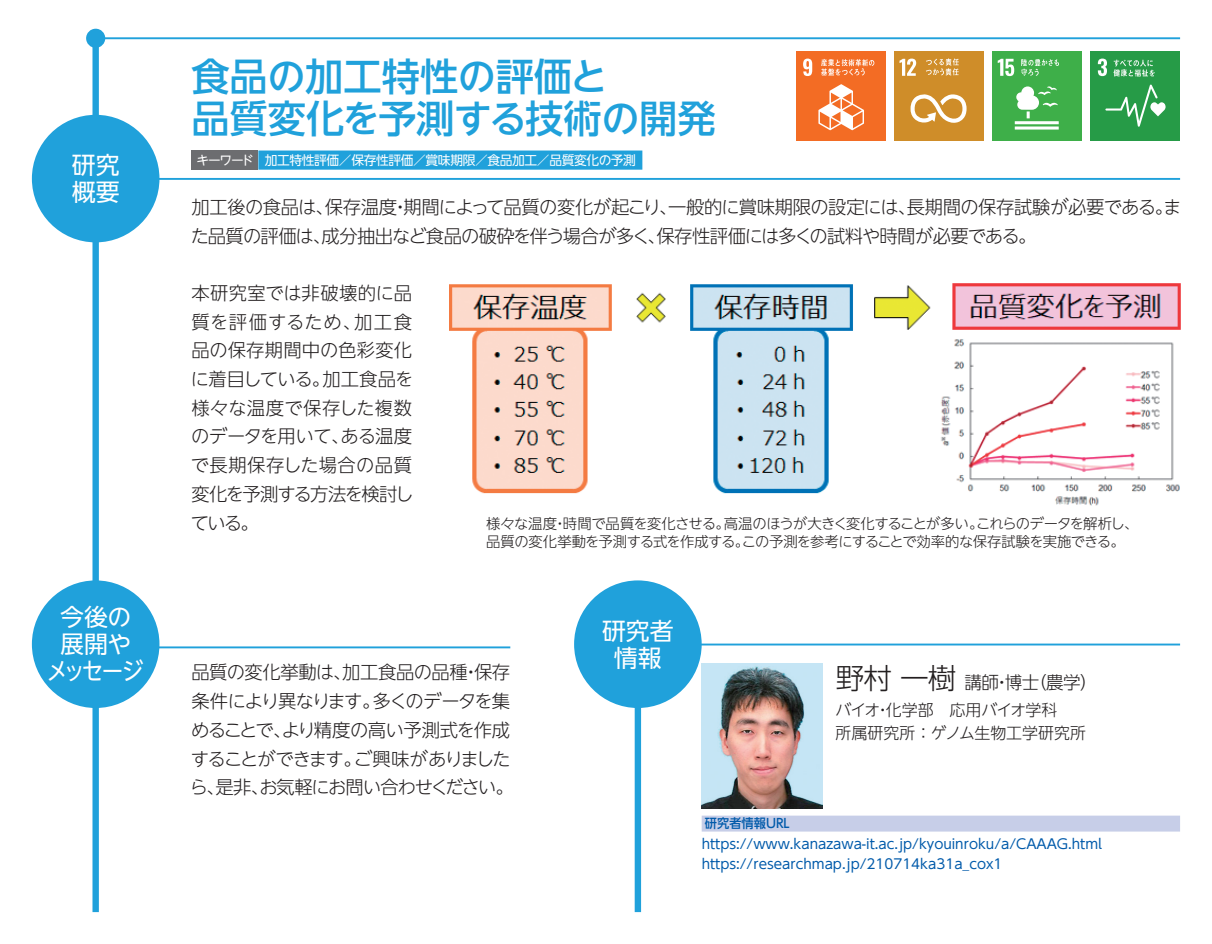
<style>
.page{position:relative;width:1212px;height:944px;background:#fff}
.page>*{position:absolute;margin:0;border:0;box-sizing:border-box;transform-origin:0 0}
.t1{font:500 38.25px/41.4px "UD Shin Go NT Pr 6 N";letter-spacing:-.01em;color:#20a1db}
.t2{font:300 28.8px "UD Shin Go NT Pr 6 N";color:#231f20}
.t3{font:23.85px/27px "UD Shin Go NT Pr 6 N";letter-spacing:-.045em;color:#fff;text-align:center}
.t4{font:23.85px/27px "UD Shin Go NT Pr 6 N";color:#fff}
.t5{font:300 18.22px/28.8px "UD Shin Go NT Pr 6 N";letter-spacing:-.03em;color:#231f20}
.t6{font:300 18.22px/28.8px "UD Shin Go NT Pr 6 N";letter-spacing:-.07em;color:#231f20}
.t7{font:300 18.22px/28.8px "UD Shin Go NT Pr 6 N";letter-spacing:.02em;color:#231f20;text-align:right}
.t8{font:300 18.22px "UD Shin Go NT Pr 6 N";letter-spacing:.01em;color:#231f20}
.t9{font:300 18.22px "UD Shin Go NT Pr 6 N";letter-spacing:.005em;color:#231f20}
.t10{font:300 18.22px "UD Shin Go NT Pr 6 N";letter-spacing:-.08em;color:#231f20}
.t11{font:300 18.22px "UD Shin Go NT Pr 6 N";letter-spacing:-.055em;color:#231f20}
.t12{font:300 17.55px "UD Shin Go NT Pr 6 N";letter-spacing:-.03em;color:#231f20}
.t13{font:300 15.97px/23.2px "UD Shin Go NT Pr 6 N";color:#231f20}
.t14{font:300 14.4px/17.6px "UD Shin Go NT Pr 6 N";letter-spacing:-.035em;color:#231f20}
.t15{font:300 14.4px "UD Shin Go NT Pr 6 N";letter-spacing:-.055em;color:#231f20}
.t16{font:300 14.4px "UD Shin Go NT Pr 6 N";letter-spacing:-.08em;color:#231f20}
.t17{font:13.5px/20px "UD Shin Go NT Pr 6 N";color:#015aaa}
.t18{font:12.83px "UD Shin Go NT Pr 6 N";letter-spacing:-.03em;color:#fff}
.t19{font:500 12.83px "UD Shin Go NT Pr 6 N";color:#015aaa;scale:.96 1}
</style>
<div class="page">
<div style="left:92px;top:32px;width:7px;height:880px;background:#20a1db"></div>
<hr style="left:96px;top:37px;width:1084px;height:2px;background:#20a1db">
<div style="left:86px;top:29px;width:19px;height:19px;background:#20a1db;border-radius:50%"></div>
<div style="left:635px;top:606px;width:6px;height:306px;background:#20a1db"></div>
<hr style="left:96px;top:646px;width:414px;height:2px;background:#20a1db">
<hr style="left:638px;top:644px;width:542px;height:1px;background:#20a1db">
<div style="left:35px;top:584px;width:121px;height:121px;background:#20a1db;border-radius:50%"></div>
<div style="left:32px;top:580px;width:127px;height:128px;border:6px solid #20a1db;border-radius:50%"></div>
<div style="left:577px;top:584px;width:121px;height:121px;background:#20a1db;border-radius:50%"></div>
<div style="left:574px;top:580px;width:128px;height:128px;border:6px solid #20a1db;border-radius:50%"></div>
<hr style="left:96px;top:178px;width:1084px;height:2px;background:#20a1db">
<div style="left:35px;top:118px;width:121px;height:121px;background:#20a1db;border-radius:50%"></div>
<div style="left:32px;top:115px;width:127px;height:127px;border:6px solid #20a1db;border-radius:50%"></div>
<div style="left:702px;top:816px;width:478px;height:16px;background:#c7cee8"></div>
<img style="left:702px;top:663px;width:121px;height:146px">
<div style="left:796px;top:51px;width:89px;height:89px;background:#f36c24"></div>
<svg style="left:803px;top:59px;width:9px;height:17px"></svg>
<svg style="left:818px;top:84px;width:46px;height:46px"></svg>
<svg style="left:821px;top:59px;width:53px;height:17px"></svg>
<div style="left:894px;top:51px;width:89px;height:89px;background:#cf8d29"></div>
<svg style="left:899px;top:59px;width:17px;height:17px"></svg>
<svg style="left:910px;top:94px;width:56px;height:29px"></svg>
<svg style="left:926px;top:58px;width:33px;height:17px"></svg>
<div style="left:992px;top:51px;width:90px;height:89px;background:#3eaf49"></div>
<svg style="left:998px;top:59px;width:16px;height:17px"></svg>
<hr style="left:1015px;top:121px;width:44px;height:3px;background:#fff">
<svg style="left:1015px;top:126px;width:44px;height:4px"></svg>
<svg style="left:1016px;top:86px;width:42px;height:32px"></svg>
<svg style="left:1021px;top:59px;width:38px;height:17px"></svg>
<div style="left:1091px;top:51px;width:89px;height:89px;background:#269b47"></div>
<svg style="left:1098px;top:59px;width:9px;height:17px"></svg>
<svg style="left:1105px;top:85px;width:60px;height:42px"></svg>
<svg style="left:1113px;top:60px;width:42px;height:17px"></svg>
<img style="left:449px;top:283px;width:732px;height:223px">
<div style="left:258px;top:151px;width:384px;height:19px;background:#20a1db"></div>
<div style="left:191px;top:151px;width:67px;height:19px;background:#6c6d70"></div>
<h3 class="t4" style="left:72px;top:151px;width:49px">研究概要</h3>
<h3 class="t3" style="left:46px;top:603px;width:99px">今後の展開やメッセージ</h3>
<h1 class="t1" style="left:191px;top:55px;width:526px">食品の加工特性の評価と<br>品質変化を予測する技術の開発</h1>
<p class="t18" style="left:197px;top:150px;width:59px">キーワード</p>
<p class="t18" style="left:265px;top:150px;width:373px">加工特性評価／保存性評価／賞味期限／食品加工／品質変化の予測</p>
<p class="t5" style="left:191px;top:192px;width:992px">加工後の食品は保存温度期間によって品質の変化が起こり一般的に賞味期限の設定には長期間の保存試験が必要であるま。</p>
<p class="t5" style="left:391px;top:192px;width:20px">・</p>
<p class="t5" style="left:191px;top:192px;width:847px;text-indent:125px">、<br>た品質の評価は成分抽出など食品の破砕を伴う場合が多く保存性評価には多くの試料や時間が必要である。</p>
<p class="t5" style="left:659px;top:192px;width:20px">、</p>
<p class="t5" style="left:898px;top:192px;width:20px">、</p>
<p class="t5" style="left:313px;top:221px;width:20px">、</p>
<p class="t5" style="left:648px;top:221px;width:20px">、</p>
<p class="t7" style="left:191px;top:278px;width:222px">本研究室では非破壊的に品加工食</p>
<p class="t7" style="left:191px;top:307px;width:171px">質を評価するため、</p>
<p class="t8" style="left:191px;top:336px;width:222px">品の保存期間中の色彩変化</p>
<p class="t5" style="left:322px;top:364px;width:93px">加工食品を</p>
<p class="t11" style="left:191px;top:364px;width:141px">に着目している。</p>
<p class="t9" style="left:191px;top:393px;width:222px">様々な温度で保存した複数</p>
<p class="t5" style="left:341px;top:421px;width:73px">ある温度</p>
<p class="t5" style="left:191px;top:421px;width:224px">のデータを用いて、<br>で長期保存した場合の品質変化を予測する方法を検討している。</p>
<p class="t15" style="left:724px;top:512px;width:261px">高温のほうが大きく変化することが多い。</p>
<p class="t16" style="left:976px;top:512px;width:164px">これらのデータを解析し、</p>
<p class="t14" style="left:486px;top:514px;width:245px">様々な温度時間で品質を変化させる。</p>
<p class="t14" style="left:486px;top:514px;width:640px;text-indent:67px">・<br>品質の変化挙動を予測する式を作成するこの予測を参考にすることで効率的な保存試験を実施できる。</p>
<p class="t14" style="left:735px;top:532px;width:16px">。</p>
<p class="t5" style="left:191px;top:657px;width:320px">品質の変化挙動は加工食品の品種保存</p>
<p class="t5" style="left:462px;top:657px;width:20px">・</p>
<p class="t5" style="left:333px;top:657px;width:20px">、</p>
<p class="t10" style="left:373px;top:686px;width:139px">多くのデータを集</p>
<p class="t6" style="left:191px;top:686px;width:321px">条件により異なります。<br>めることでより精度の高い予測式を作成</p>
<p class="t5" style="left:273px;top:715px;width:20px">、</p>
<p class="t6" style="left:190px;top:744px;width:325px">することができます。<br>ら是非お気軽にお問い合わせください。</p>
<p class="t5" style="left:354px;top:744px;width:159px">ご興味がありました</p>
<p class="t5" style="left:207px;top:772px;width:20px">、</p>
<p class="t5" style="left:251px;top:772px;width:20px">、</p>
<h3 class="t4" style="left:602px;top:616px;width:73px;text-align:center">研究者情報</h3>
<h2 class="t2" style="left:836px;top:654px;width:122px">野村一樹</h2>
<p class="t13" style="left:835px;top:697px;width:223px">バイオ化学部　応用バイオ学科</p>
<p class="t12" style="left:1029px;top:668px;width:70px">（農学(</p>
<p class="t12" style="left:964px;top:668px;width:76px">講師博士</p>
<p class="t12" style="left:993px;top:668px;width:19px">・</p>
<p class="t13" style="left:836px;top:697px;width:252px;text-indent:39px">・<br>所属研究所：ゲノム生物工学研究所</p>
<p class="t19" style="left:705px;top:813px;width:90px">研究者情報URL</p>
<p class="t17" style="left:702px;top:834px;width:402px">https://www.kanazawa i t- .ac.jp/kyouinroku a/ /CAAAG.html https://researchmap.jp/210714ka31a_cox1</p>
</div>
